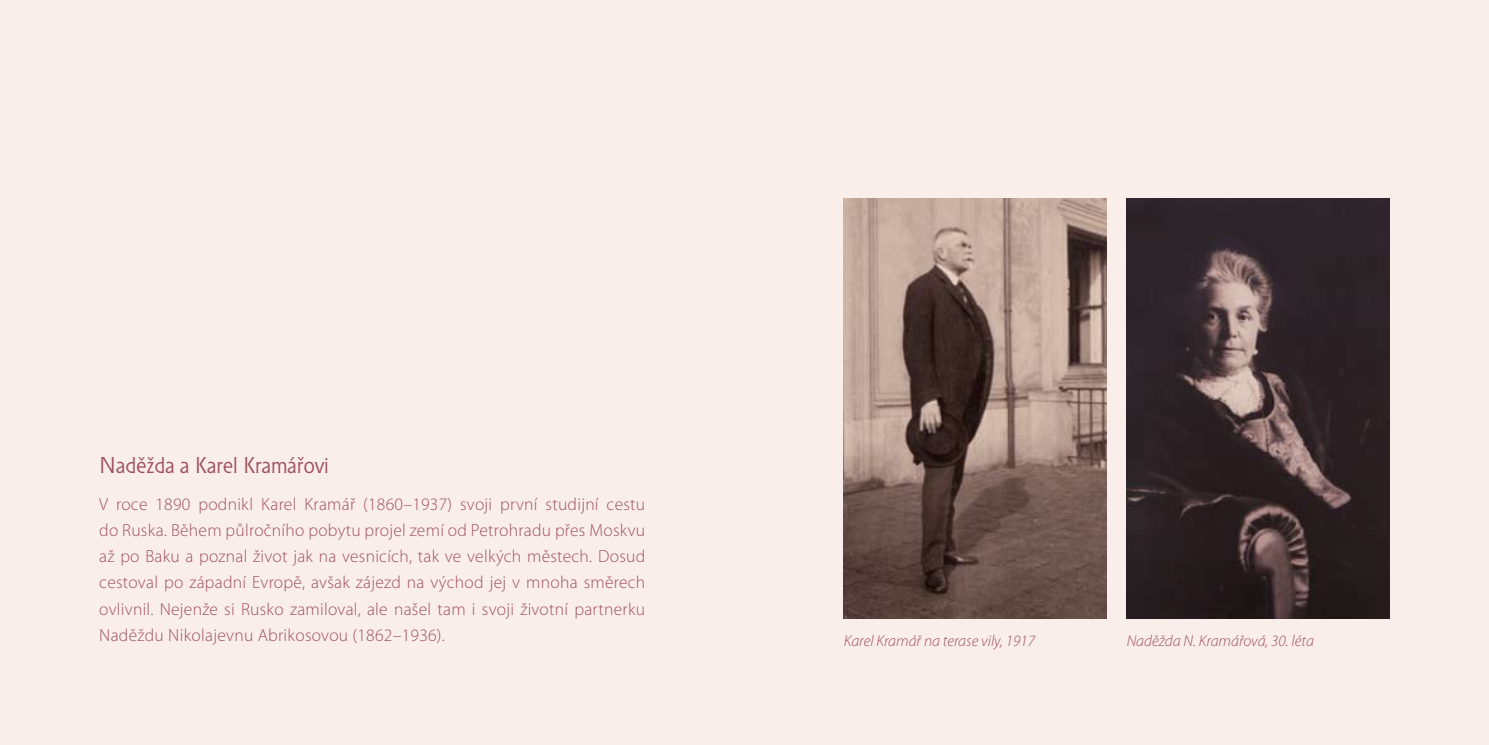
<style>
.page{position:relative;width:1489px;height:745px;background:#fff}
.page>*{position:absolute;margin:0;border:0;box-sizing:border-box;transform-origin:0 0}
.t1{font:22.75px "Solpera CE";letter-spacing:-.01em;color:#9f515d}
.t2{font:300 17.5px/26.2px "Myriad Pro";letter-spacing:.015em;color:#9f515d;text-align:justify}
.t3{font:italic 300 15.75px "Myriad Pro";color:#9f515d}
</style>
<div class="page">
<div style="left:0;top:0;width:1488px;height:744px;background:#faeeeb"></div>
<img style="left:843px;top:198px;width:263px;height:420px">
<img style="left:1126px;top:198px;width:263px;height:420px">
<h1 class="t1" style="left:99px;top:452px;width:231px">Naděžda a Karel Kramářovi</h1>
<p class="t2" style="left:99px;top:490px;width:547px">V roce 1890 podnikl Karel Kramář (1860–1937) svoji první studijní cestu do Ruska. Během půlročního pobytu projel zemí od Petrohradu přes Moskvu až po Baku a poznal život jak na vesnicích, tak ve velkých městech. Dosud cestoval po západní Evropě, avšak zájezd na východ jej v mnoha směrech ovlivnil. Nejenže si Rusko zamiloval, ale našel tam i svoji životní partnerku Naděždu Nikolajevnu Abrikosovou (1862–1936).</p>
<p class="t3" style="left:843px;top:630px;width:193px">Karel Kramář na terase vily, 1917</p>
<p class="t3" style="left:1126px;top:630px;width:189px">Naděžda N. Kramářová, 30. léta</p>
</div>
